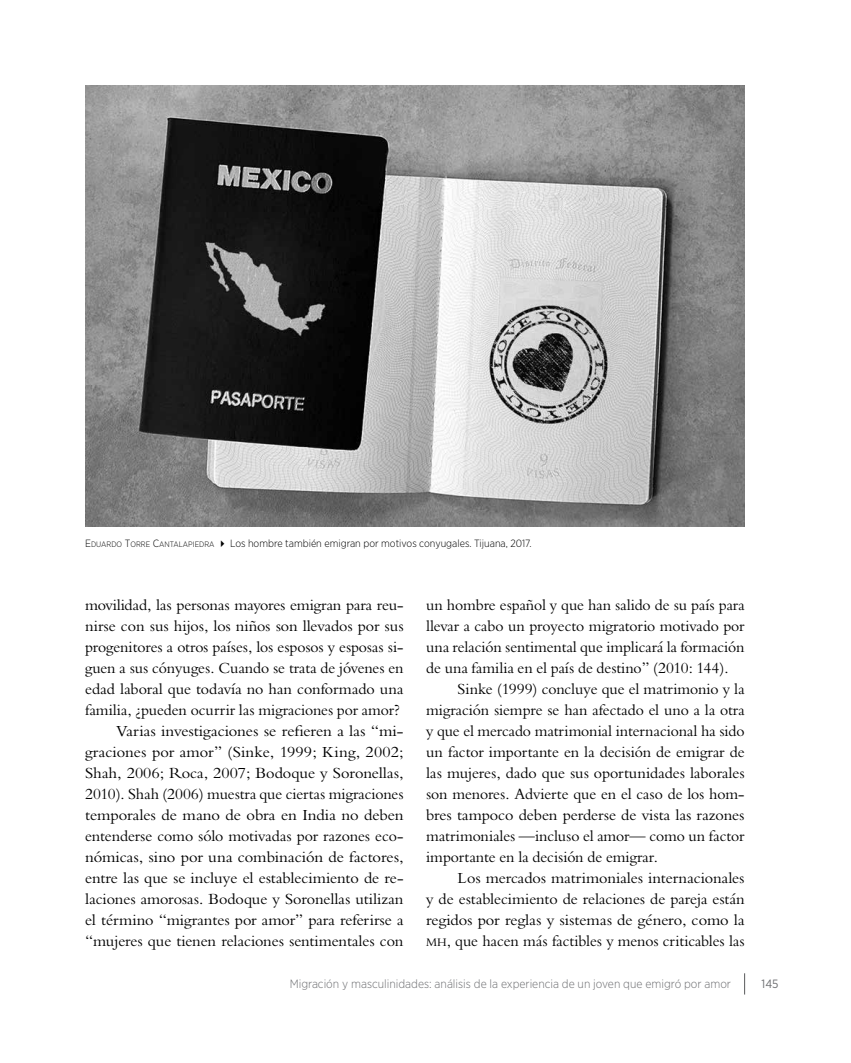
<style>
.page{position:relative;width:851px;height:1063px;background:#fff}
.page>*{position:absolute;margin:0;border:0;box-sizing:border-box;transform-origin:0 0}
.t1{font:15px/21px "Bergamo Std";color:#000;text-align:justify}
.t2{font:300 12px "Gotham Narrow";color:#6d6e71}
.t3{font:12px "Gotham Narrow";color:#6d6e71}
.t4{font:300 10.5px "Gotham Narrow";color:#000}
.s1{font-style:inherit}
.s2{font-size:7.8px}
.s3{font-size:11.25px}
</style>
<div class="page">
<svg style="left:744px;top:973px;width:1px;height:22px"></svg>
<img style="left:85px;top:85px;width:659px;height:441px">
<p class="t4" style="left:85px;top:537px;width:448px"><span class="s1">E</span> <span class="s2">DUARDO</span> <span class="s1">T</span><span class="s2">ORRE</span> <span class="s1">C</span><span class="s2">ANTALAPIEDRA</span> ✔ Los hombre también emigran por motivos conyugales. Tijuana, 2017.</p>
<p class="t1" style="left:85px;top:595px;width:320px;text-align:right">movilidad, las personas mayores emigran para reu&shy;nirse con sus hijos, los niños son llevados por sus progenitores a otros países, los esposos y esposas si&shy;guen a sus cónyuges. Cuando se trata de jóvenes en edad laboral que todavía no han conformado una familia, ¿pueden ocurrir las migraciones por amor?<br>Varias investigaciones se refieren a las “mi&shy;graciones por amor” (Sinke, 1999; King, 2002; Shah, 2006; Roca, 2007; Bodoque y Soronellas, 2010). Shah (2006) muestra que ciertas migraciones temporales de mano de obra en India no deben entenderse como sólo motivadas por razones eco&shy;nómicas, sino por una combinación de factores, entre las que se incluye el establecimiento de re&shy;laciones amorosas. Bodoque y Soronellas utilizan el término “migrantes por amor” para referirse a “mujeres que tienen relaciones sentimentales con</p>
<p class="t1" style="left:426px;top:595px;width:320px">un hombre español y que han salido de su país para llevar a cabo un proyecto migratorio motivado por una relación sentimental que implicará la formación de una familia en el país de destino” (2010: 144).</p>
<p class="t1" style="left:426px;top:679px;width:320px;text-indent:32px">Sinke (1999) concluye que el matrimonio y la migración siempre se han afectado el uno a la otra y que el mercado matrimonial internacional ha sido un factor importante en la decisión de emigrar de las mujeres, dado que sus oportunidades laborales son menores. Advierte que en el caso de los hom&shy;bres tampoco deben perderse de vista las razones matrimoniales —incluso el amor— como un factor importante en la decisión de emigrar.</p>
<p class="t1" style="left:426px;top:868px;width:320px;text-indent:32px">Los mercados matrimoniales internacionales y de establecimiento de relaciones de pareja están regidos por reglas y sistemas de género, como la <span class="s3">mh</span>, que hacen más factibles y menos criticables las</p>
<p class="t2" style="left:290px;top:976px;width:443px">Migración y masculinidades: análisis de la experiencia de un joven que emigró por amor</p>
<p class="t3" style="left:761px;top:976px;width:19px">145</p>
</div>
